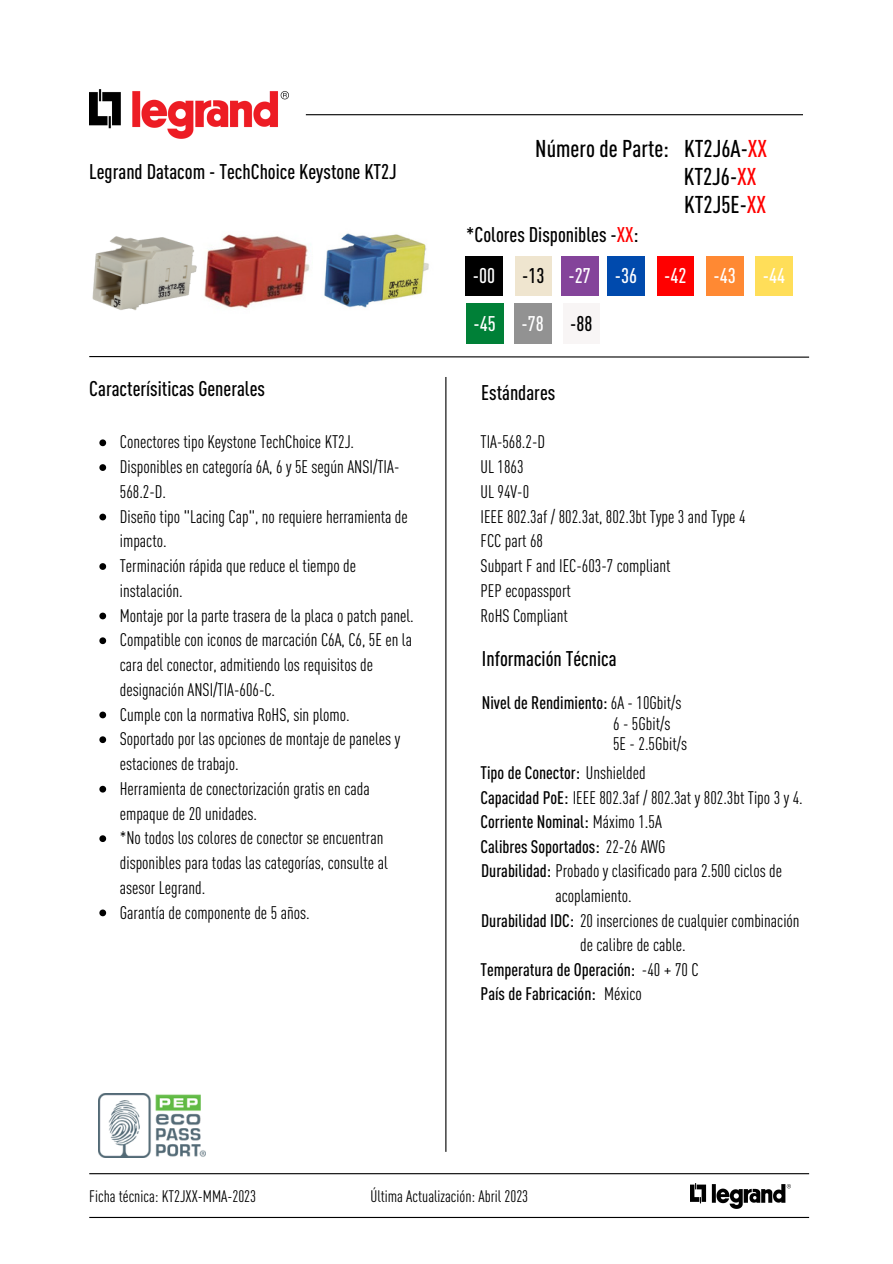
<style>
.page{position:relative;width:893px;height:1264px;background:#fff}
.page>*{position:absolute;margin:0;border:0;box-sizing:border-box;transform-origin:0 0}
.t1{font:500 condensed 24px/27.8px "DIN Pro";color:#000}
.t2{font:500 condensed 21px "DIN Pro";color:#000}
.t3{font:500 condensed 21px "DIN Pro";color:#fff}
.t4{font:condensed 18px/24.8px "DIN Pro";color:#000}
.t5{font:500 condensed 18px/24.5px "DIN Pro";color:#000}
.t6{font:condensed 16.5px "DIN Pro";color:#000}
.s1{color:#f00}
.s2{color:#fff}
.s3{font-weight:400}
.s4{font-weight:500}
</style>
<div class="page">
<img style="left:89px;top:89px;width:199px;height:50px">
<hr style="left:306px;top:114px;width:497px;height:1px;background:#000">
<svg style="left:89px;top:356px;width:721px;height:2px"></svg>
<hr style="left:445px;top:377px;width:1px;height:774px;background:#000">
<img style="left:690px;top:1183px;width:100px;height:25px">
<hr style="left:89px;top:1173px;width:720px;height:1px;background:#000">
<hr style="left:89px;top:1216px;width:720px;height:1px;background:#000">
<div style="left:465px;top:256px;width:37px;height:40px;background:#000"></div>
<div style="left:607px;top:256px;width:37px;height:40px;background:#004aad"></div>
<div style="left:657px;top:256px;width:36px;height:40px;background:#f00"></div>
<div style="left:706px;top:256px;width:37px;height:40px;background:#ff8933"></div>
<div style="left:755px;top:256px;width:37px;height:40px;background:#ffde59"></div>
<div style="left:466px;top:303px;width:37px;height:40px;background:#008037"></div>
<div style="left:514px;top:303px;width:37px;height:40px;background:#929292"></div>
<img style="left:98px;top:1093px;width:107px;height:64px">
<div style="left:562px;top:303px;width:37px;height:40px;background:#f8f5f5"></div>
<div style="left:515px;top:256px;width:36px;height:40px;background:#efe5cf"></div>
<div style="left:561px;top:256px;width:37px;height:39px;background:#84449a"></div>
<img style="left:324px;top:233px;width:105px;height:75px">
<img style="left:204px;top:234px;width:106px;height:74px">
<img style="left:92px;top:236px;width:105px;height:74px">
<svg style="left:99px;top:439px;width:7px;height:7px"></svg>
<svg style="left:99px;top:464px;width:7px;height:7px"></svg>
<svg style="left:99px;top:513px;width:7px;height:7px"></svg>
<svg style="left:99px;top:563px;width:7px;height:7px"></svg>
<svg style="left:99px;top:612px;width:7px;height:7px"></svg>
<svg style="left:99px;top:637px;width:7px;height:7px"></svg>
<svg style="left:99px;top:711px;width:7px;height:7px"></svg>
<svg style="left:99px;top:736px;width:7px;height:7px"></svg>
<svg style="left:99px;top:785px;width:7px;height:7px"></svg>
<svg style="left:99px;top:835px;width:7px;height:7px"></svg>
<svg style="left:99px;top:909px;width:7px;height:7px"></svg>
<p class="t2" style="left:89px;top:157px;width:309px">Legrand Datacom - TechChoice Keystone KT2J</p>
<p class="t2" style="left:89px;top:374px;width:177px">Caracterísiticas Generales</p>
<p class="t4" style="left:120px;top:429px;width:295px">Conectores tipo Keystone TechChoice KT2J.<br>Disponibles en categoría 6A, 6 y 5E según ANSI/TIA-568.2-D.<br>Diseño tipo "Lacing Cap", no requiere herramienta de impacto.<br>Terminación rápida que reduce el tiempo de instalación.<br>Montaje por la parte trasera de la placa o patch panel.<br>Compatible con iconos de marcación C6A, C6, 5E en la cara del conector, admitiendo los requisitos de designación ANSI/TIA-606-C.<br>Cumple con la normativa RoHS, sin plomo.<br>Soportado por las opciones de montaje de paneles y estaciones de trabajo.<br>Herramienta de conectorización gratis en cada empaque de 20 unidades.<br>*No todos los colores de conector se encuentran disponibles para todas las categorías, consulte al asesor Legrand.<br>Garantía de componente de 5 años.</p>
<h1 class="t1" style="left:535px;top:133px;width:233px">Número de Parte: KT2J6A-<span class="s1">XX</span></h1>
<p class="t2" style="left:466px;top:220px;width:174px">*Colores Disponibles -<span class="s1">XX</span>:</p>
<h1 class="t1" style="left:683px;top:161px;width:84px">KT2J6-<span class="s1">XX<br></span>KT2J5E-<span class="s1">XX</span></h1>
<p class="t2" style="left:522px;top:261px;width:70px">-13 <span class="s2">-27</span></p>
<p class="t3" style="left:472px;top:261px;width:24px">-00</p>
<p class="t3" style="left:615px;top:261px;width:24px">-36</p>
<p class="t3" style="left:664px;top:261px;width:24px">-42</p>
<p class="t3" style="left:713px;top:261px;width:24px">-43</p>
<p class="t3" style="left:762px;top:261px;width:24px">-44</p>
<p class="t3" style="left:473px;top:309px;width:72px">-45 -78</p>
<p class="t2" style="left:570px;top:309px;width:24px">-88</p>
<p class="t2" style="left:481px;top:378px;width:76px">Estándares</p>
<p class="t4" style="left:480px;top:429px;width:266px">TIA-568.2-D<br>UL 1863<br>UL 94V-0<br>IEEE 802.3af / 802.3at, 802.3bt Type 3 and Type 4<br>FCC part 68<br>Subpart F and IEC-603-7 compliant<br>PEP ecopassport<br>RoHS Compliant</p>
<p class="t2" style="left:482px;top:644px;width:136px">Información Técnica</p>
<p class="t5" style="left:482px;top:689px;width:201px">Nivel de Rendimiento: <span class="s3">6A - 10Gbit/s</span></p>
<p class="t4" style="left:613px;top:712px;width:76px;line-height:20.2px">6 - 5Gbit/s<br>5E - 2.5Gbit/s</p>
<p class="t5" style="left:480px;top:759px;width:166px">Tipo de Conector: <span class="s3">Unshielded</span></p>
<p class="t4" style="left:480px;top:784px;width:324px"><span class="s4">Capacidad PoE:</span> IEEE 802.3af / 802.3at y 802.3bt Tipo 3 y 4.<br><span class="s4">Corriente Nominal:</span> Máximo 1.5A</p>
<p class="t4" style="left:481px;top:857px;width:302px"><span class="s4">Durabilidad:</span> Probado y clasificado para 2.500 ciclos de</p>
<p class="t4" style="left:555px;top:882px;width:78px">acoplamiento.</p>
<p class="t4" style="left:481px;top:906px;width:320px"><span class="s4">Durabilidad IDC:</span> 20 inserciones de cualquier combinación</p>
<p class="t4" style="left:580px;top:931px;width:107px">de calibre de cable.</p>
<p class="t5" style="left:480px;top:833px;width:186px">Calibres Soportados: <span class="s3">22-26 AWG</span></p>
<p class="t5" style="left:480px;top:956px;width:220px">Temperatura de Operación: <span class="s3">-40 + 70 C<br></span>País de Fabricación:</p>
<p class="t4" style="left:604px;top:980px;width:39px">México</p>
<p class="t6" style="left:89px;top:1184px;width:168px">Ficha técnica: KT2JXX-MMA-2023</p>
<p class="t6" style="left:370px;top:1184px;width:159px">Última Actualización: Abril 2023</p>
</div>
